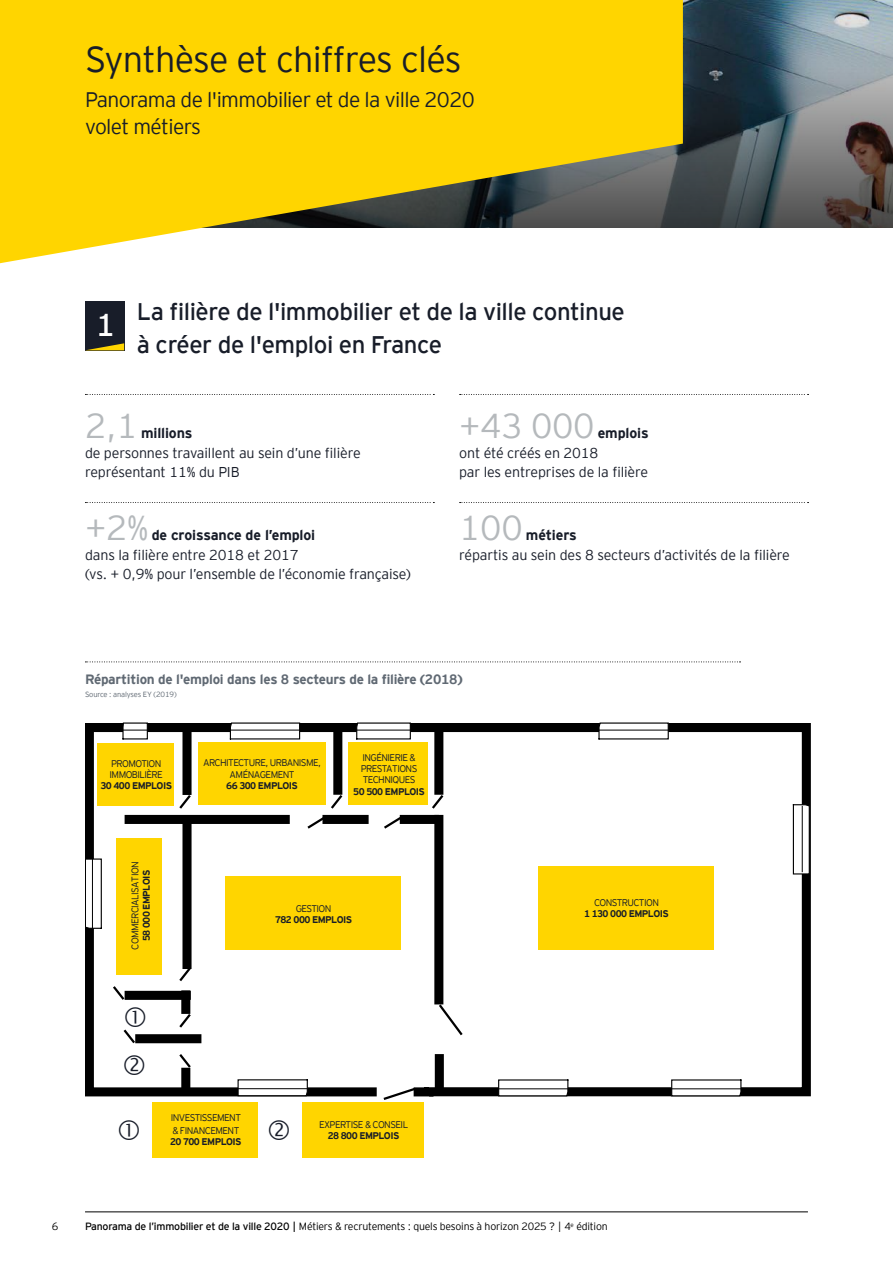
<style>
.page{position:relative;width:893px;height:1263px;background:#fff}
.page>*{position:absolute;margin:0;border:0;box-sizing:border-box;transform-origin:0 0}
.t1{font:300 36px "EY Interstate";letter-spacing:-.025em;color:#181d29}
.t2{font:300 34.5px "EY Interstate";letter-spacing:-.01em;color:#b5b9bc}
.t3{font:31.5px "EY Interstate";color:#fff}
.t4{font:24px/33px "EY Interstate";letter-spacing:-.02em;color:#181d29}
.t5{font:300 21px/27px "EY Interstate";letter-spacing:-.03em;color:#181d29}
.t6{font:300 14.25px/19.5px "EY Interstate";letter-spacing:-.01em;color:#181d29}
.t7{font:700 14.25px "EY Interstate";letter-spacing:-.01em;color:#181d29}
.t8{font:700 13.5px "EY Interstate";letter-spacing:-.02em;color:#606973}
.t9{font:300 10.5px "EY Interstate";letter-spacing:-.02em;color:#000}
.t10{font:300 9.6px/11.2px "EY Interstate";letter-spacing:-.06em;color:#181d29}
.t11{font:700 9.6px "EY Interstate";letter-spacing:-.06em;color:#181d29}
.t12{font:300 7.5px "EY Interstate";letter-spacing:-.02em;color:#606973}
.s1{font-weight:400}
</style>
<div class="page">
<hr style="left:85px;top:1211px;width:723px;height:1px;background:#000">
<img style="left:683px;top:0;width:210px;height:227px">
<div style="left:85px;top:301px;width:39px;height:49px;background:#181d29"></div>
<svg style="left:87px;top:343px;width:37px;height:7px"></svg>
<svg style="left:85px;top:394px;width:349px;height:1px"></svg>
<svg style="left:85px;top:502px;width:349px;height:1px"></svg>
<svg style="left:460px;top:502px;width:348px;height:1px"></svg>
<svg style="left:460px;top:394px;width:348px;height:1px"></svg>
<svg style="left:85px;top:661px;width:655px;height:1px"></svg>
<svg style="left:386px;top:723px;width:425px;height:377px"></svg>
<svg style="left:85px;top:723px;width:301px;height:377px"></svg>
<div style="left:125px;top:991px;width:66px;height:9px;background:#000"></div>
<div style="left:135px;top:1034px;width:66px;height:9px;background:#000"></div>
<div style="left:182px;top:818px;width:10px;height:151px;background:#000"></div>
<div style="left:435px;top:1054px;width:9px;height:35px;background:#000"></div>
<div style="left:434px;top:815px;width:9px;height:189px;background:#000"></div>
<div style="left:181px;top:1068px;width:9px;height:21px;background:#000"></div>
<div style="left:181px;top:990px;width:9px;height:24px;background:#000"></div>
<svg style="left:437px;top:1002px;width:28px;height:36px"></svg>
<svg style="left:177px;top:965px;width:16px;height:19px"></svg>
<svg style="left:177px;top:792px;width:16px;height:19px"></svg>
<svg style="left:430px;top:792px;width:16px;height:19px"></svg>
<svg style="left:305px;top:792px;width:40px;height:39px"></svg>
<svg style="left:381px;top:815px;width:22px;height:16px"></svg>
<svg style="left:177px;top:1011px;width:16px;height:19px"></svg>
<svg style="left:177px;top:1051px;width:16px;height:19px"></svg>
<svg style="left:792px;top:803px;width:18px;height:72px"></svg>
<hr style="left:802px;top:806px;width:1px;height:66px;background:#000">
<svg style="left:355px;top:722px;width:56px;height:19px"></svg>
<hr style="left:356px;top:730px;width:55px;height:1px;background:#000">
<svg style="left:229px;top:722px;width:72px;height:19px"></svg>
<hr style="left:230px;top:730px;width:70px;height:1px;background:#000">
<svg style="left:597px;top:722px;width:72px;height:19px"></svg>
<hr style="left:598px;top:730px;width:71px;height:1px;background:#000">
<svg style="left:237px;top:1078px;width:72px;height:19px"></svg>
<hr style="left:238px;top:1088px;width:70px;height:1px;background:#000">
<svg style="left:498px;top:1078px;width:72px;height:19px"></svg>
<hr style="left:498px;top:1088px;width:70px;height:1px;background:#000">
<svg style="left:671px;top:1078px;width:72px;height:19px"></svg>
<hr style="left:671px;top:1088px;width:70px;height:1px;background:#000">
<svg style="left:85px;top:858px;width:18px;height:72px"></svg>
<hr style="left:92px;top:858px;width:1px;height:71px;background:#000">
<svg style="left:121px;top:722px;width:27px;height:19px"></svg>
<div style="left:225px;top:876px;width:176px;height:73px;background:#ffd500"></div>
<div style="left:198px;top:742px;width:127px;height:63px;background:#ffd500"></div>
<div style="left:538px;top:866px;width:176px;height:83px;background:#ffd500"></div>
<div style="left:349px;top:743px;width:79px;height:62px;background:#ffd500"></div>
<div style="left:97px;top:743px;width:77px;height:63px;background:#ffd500"></div>
<div style="left:117px;top:838px;width:45px;height:136px;background:#ffd500"></div>
<div style="left:125px;top:815px;width:165px;height:9px;background:#000"></div>
<div style="left:322px;top:815px;width:47px;height:9px;background:#000"></div>
<div style="left:400px;top:815px;width:39px;height:9px;background:#000"></div>
<div style="left:333px;top:729px;width:9px;height:66px;background:#000"></div>
<div style="left:434px;top:729px;width:9px;height:66px;background:#000"></div>
<div style="left:182px;top:729px;width:10px;height:66px;background:#000"></div>
<div style="left:152px;top:1102px;width:106px;height:55px;background:#ffd500"></div>
<div style="left:302px;top:1102px;width:122px;height:55px;background:#ffd500"></div>
<svg style="left:0;top:0;width:683px;height:263px;background:#e9c925"></svg>
<svg style="left:111px;top:984px;width:34px;height:62px"></svg>
<svg style="left:124px;top:1055px;width:20px;height:20px"></svg>
<h1 class="t1" style="left:85px;top:33px;width:378px">Synthèse et chiffres clés</h1>
<h3 class="t5" style="left:85px;top:85px;width:391px">Panorama de l'immobilier et de la ville 2020 volet métiers</h3>
<h3 class="t3" style="left:96px;top:303px;width:21px">1</h3>
<h3 class="t4" style="left:137px;top:293px;width:489px">La filière de l'immobilier et de la ville continue à créer de l'emploi en France</h3>
<h2 class="t2" style="left:85px;top:401px;width:54px">2,1</h2>
<p class="t7" style="left:141px;top:423px;width:53px">millions</p>
<p class="t6" style="left:85px;top:442px;width:277px">de personnes travaillent au sein d’une filière représentant 11% du PIB</p>
<h2 class="t2" style="left:85px;top:504px;width:65px">+2%</h2>
<p class="t7" style="left:152px;top:525px;width:165px">de croissance de l’emploi</p>
<p class="t6" style="left:85px;top:544px;width:327px">dans la filière entre 2018 et 2017<br>(vs. + 0,9% pour l’ensemble de l’économie française)</p>
<h2 class="t2" style="left:459px;top:401px;width:137px">+43 000</h2>
<p class="t7" style="left:598px;top:423px;width:52px">emplois</p>
<p class="t6" style="left:459px;top:442px;width:190px">ont été créés en 2018<br>par les entreprises de la filière</p>
<h2 class="t2" style="left:459px;top:504px;width:65px">100</h2>
<p class="t7" style="left:526px;top:525px;width:52px">métiers</p>
<p class="t6" style="left:459px;top:544px;width:332px">répartis au sein des 8 secteurs d’activités de la filière</p>
<p class="t8" style="left:85px;top:669px;width:379px">Répartition de l'emploi dans les 8 secteurs de la filière (2018)</p>
<p class="t12" style="left:85px;top:689px;width:93px">Source : analyses EY (2019)</p>
<p class="t10" style="left:110px;top:757px;width:55px">PROMOTION<br>IMMOBILIÈRE</p>
<p class="t11" style="left:100px;top:779px;width:73px">30 400 EMPLOIS</p>
<p class="t10" style="left:129px;top:949px;width:90px;rotate:-90deg">COMMERCIALISATION</p>
<p class="t11" style="left:140px;top:941px;width:73px;rotate:-90deg">58 000 EMPLOIS</p>
<p class="t10" style="left:203px;top:757px;width:120px;text-align:center">ARCHITECTURE, URBANISME,<br>AMÉNAGEMENT</p>
<p class="t11" style="left:226px;top:779px;width:73px">66 300 EMPLOIS</p>
<p class="t10" style="left:361px;top:751px;width:58px">INGÉNIERIE &amp;<br>PRESTATIONS<br>TECHNIQUES</p>
<p class="t11" style="left:353px;top:784px;width:73px">50 500 EMPLOIS</p>
<p class="t10" style="left:296px;top:902px;width:37px">GESTION</p>
<p class="t11" style="left:275px;top:913px;width:79px">782 000 EMPLOIS</p>
<p class="t10" style="left:171px;top:1111px;width:72px;line-height:12.9px">INVESTISSEMENT &amp; FINANCEMENT</p>
<p class="t11" style="left:170px;top:1135px;width:73px">20 700 EMPLOIS</p>
<p class="t10" style="left:319px;top:1118px;width:91px">EXPERTISE &amp; CONSEIL</p>
<p class="t11" style="left:328px;top:1129px;width:73px">28 800 EMPLOIS</p>
<p class="t10" style="left:594px;top:896px;width:66px">CONSTRUCTION</p>
<p class="t11" style="left:584px;top:907px;width:86px">1 130 000 EMPLOIS</p>
<p class="t9" style="left:52px;top:1219px;width:8px">6</p>
<p class="t9" style="left:85px;top:1219px;width:524px"><span class="s1">Panorama de l’immobilier et de la ville 2020 |</span> Métiers &amp; recrutements : quels besoins à horizon 2025 ? | 4<sup>e</sup> édition</p>
</div>
